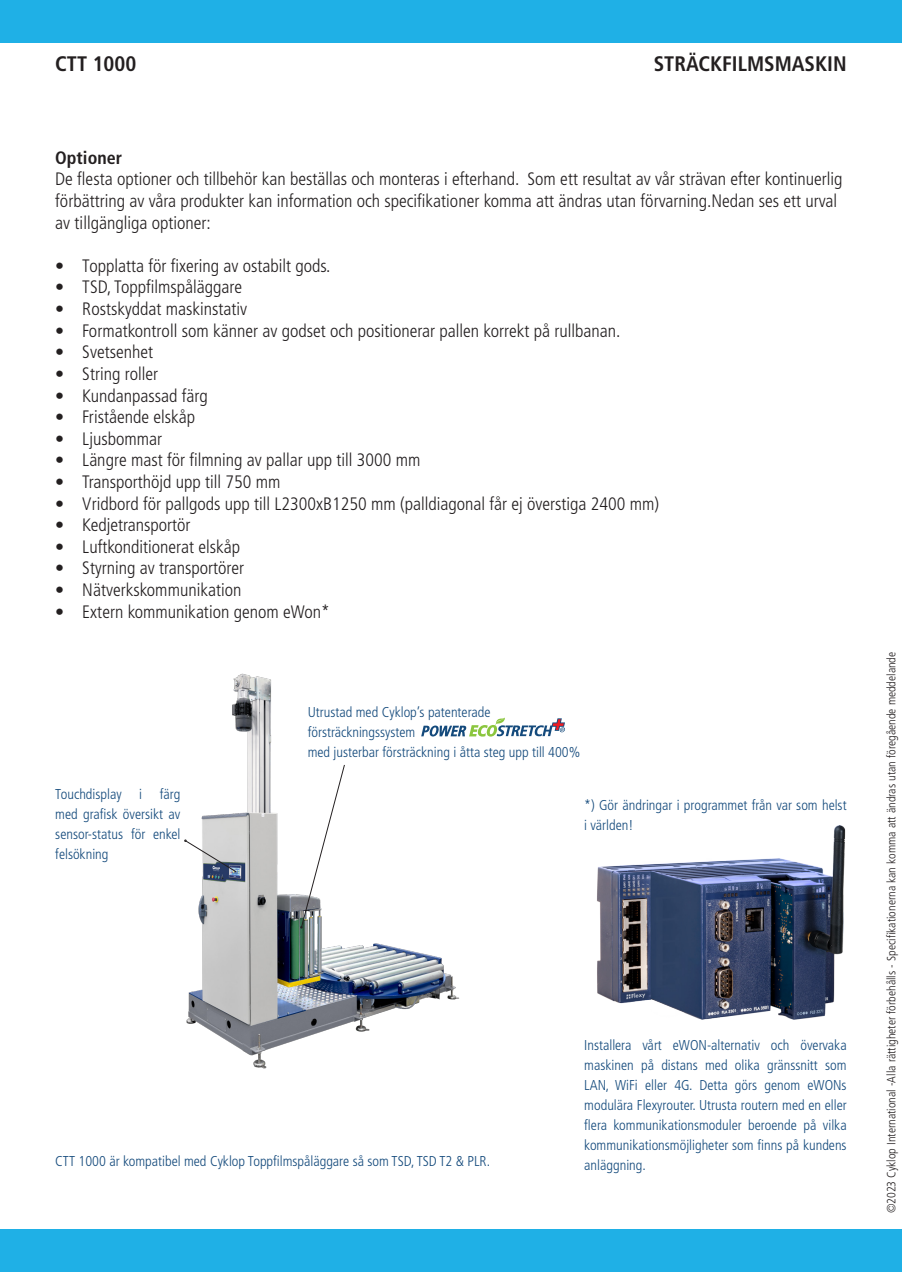
<style>
.page{position:relative;width:902px;height:1272px;background:#fff}
.page>*{position:absolute;margin:0;border:0;box-sizing:border-box;transform-origin:0 0}
.t1{font:700 condensed 21px "Frutiger LT Std";color:#231f20}
.t2{font:300 condensed 18px/21.6px "Frutiger LT Std";color:#231f20}
.t3{font:700 condensed 18px "Frutiger LT Std";color:#231f20}
.Burtech_manualer_vit{font:300 condensed 14.25px/20px "Frutiger LT Std";color:#144a7c}
.Copy_Image{font:300 condensed 12px "Frutiger LT Std";color:#231f20}
</style>
<div class="page">
<div style="left:0;top:1229px;width:901px;height:42px;background:#1fb0e6"></div>
<div style="left:0;top:0;width:901px;height:43px;background:#1fb0e6"></div>
<img style="left:186px;top:673px;width:279px;height:396px">
<img style="left:597px;top:825px;width:249px;height:195px">
<svg style="left:300px;top:764px;width:45px;height:164px"></svg>
<svg style="left:184px;top:839px;width:53px;height:33px"></svg>
<svg style="left:421px;top:717px;width:144px;height:19px"></svg>
<p class="t1" style="left:55px;top:51px;width:83px">CTT 1000</p>
<p class="t1" style="left:653px;top:51px;width:194px">STRÄCKFILMSMASKIN</p>
<p class="t3" style="left:55px;top:147px;width:68px">Optioner</p>
<p class="t2" style="left:55px;top:169px;width:788px">De flesta optioner och tillbehör kan beställas och monteras i efterhand. Som ett resultat av vår strävan efter kontinuerlig förbättring av våra produkter kan information och specifikationer komma att ändras utan förvarning.Nedan ses ett urval av tillgängliga optioner:</p>
<p class="t2" style="left:55px;top:255px;width:277px">• Topplatta för fixering av ostabilt gods.</p>
<p class="t2" style="left:55px;top:277px;width:188px">• TSD, Toppfilmspåläggare</p>
<p class="t2" style="left:55px;top:298px;width:193px">• Rostskyddat maskinstativ</p>
<p class="t2" style="left:55px;top:320px;width:566px">• Formatkontroll som känner av godset och positionerar pallen korrekt på rullbanan.</p>
<p class="t2" style="left:55px;top:341px;width:99px">• Svetsenhet</p>
<p class="t2" style="left:55px;top:363px;width:104px">• String roller</p>
<p class="t2" style="left:55px;top:385px;width:154px">• Kundanpassad färg</p>
<p class="t2" style="left:55px;top:406px;width:141px">• Fristående elskåp</p>
<p class="t2" style="left:55px;top:428px;width:108px">• Ljusbommar</p>
<p class="t2" style="left:55px;top:449px;width:366px">• Längre mast för filmning av pallar upp till 3000 mm</p>
<p class="t2" style="left:55px;top:471px;width:226px">• Transporthöjd upp till 750 mm</p>
<p class="t2" style="left:55px;top:493px;width:605px">• Vridbord för pallgods upp till L2300xB1250 mm (palldiagonal får ej överstiga 2400 mm)</p>
<p class="t2" style="left:55px;top:514px;width:137px">• Kedjetransportör</p>
<p class="t2" style="left:55px;top:536px;width:186px">• Luftkonditionerat elskåp</p>
<p class="t2" style="left:55px;top:557px;width:190px">• Styrning av transportörer</p>
<p class="t2" style="left:55px;top:579px;width:187px">• Nätverkskommunikation</p>
<p class="t2" style="left:55px;top:601px;width:276px">• Extern kommunikation genom eWon*</p>
<p class="Burtech_manualer_vit" style="left:55px;top:783px;width:127px;text-align:justify">Touchdisplay i färg med grafisk översikt av sensor-status för enkel felsökning</p>
<p class="Burtech_manualer_vit" style="left:308px;top:702px;width:184px">Utrustad med Cyklop’s patenterade försträckningssystem</p>
<p class="Burtech_manualer_vit" style="left:308px;top:742px;width:274px">med justerbar försträckning i åtta steg upp till 400%</p>
<p class="Burtech_manualer_vit" style="left:584px;top:795px;width:264px">*) Gör ändringar i programmet från var som helst i världen!</p>
<p class="Burtech_manualer_vit" style="left:55px;top:1151px;width:436px">CTT 1000 är kompatibel med Cyklop Toppfilmspåläggare så som TSD, TSD T2 &amp; PLR.</p>
<p class="Burtech_manualer_vit" style="left:584px;top:1035px;width:264px;text-align:justify">Installera vårt eWON-alternativ och övervaka maskinen på distans med olika gränssnitt som LAN, WiFi eller 4G. Detta görs genom eWONs modulära Flexyrouter. Utrusta routern med en eller flera kommunikationsmoduler beroende på vilka kommunikationsmöjligheter som finns på kundens anläggning.</p>
<p class="Copy_Image" style="left:884px;top:1213px;width:563px;rotate:-90deg">©2023 Cyklop International -Alla rättigheter förbehålls - Specifikationerna kan komma att ändras utan föregående meddelande</p>
</div>
